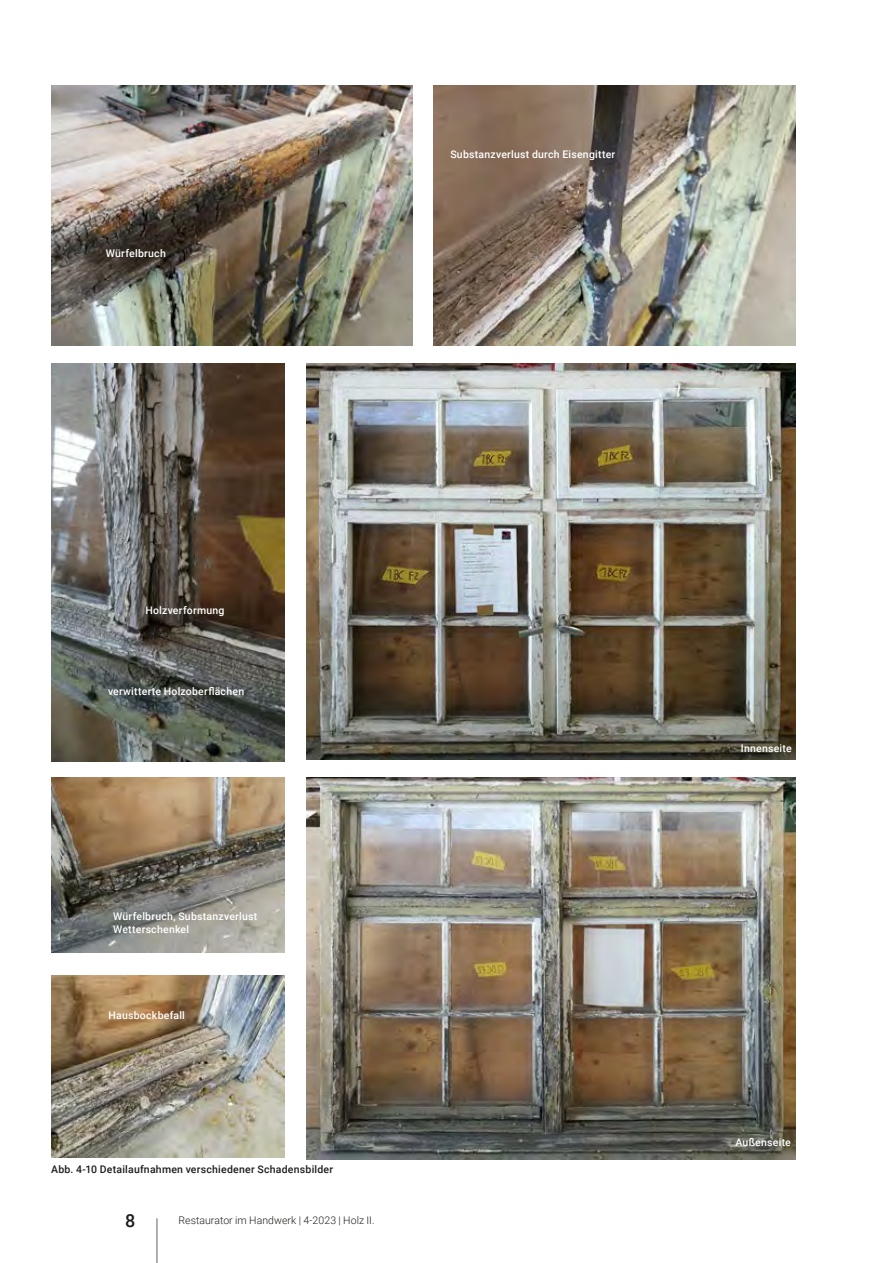
<style>
.page{position:relative;width:893px;height:1263px;background:#fff}
.page>*{position:absolute;margin:0;border:0;box-sizing:border-box;transform-origin:0 0}
.t1{font:500 18px "Roboto";color:#1d1d1b}
.t2{font:500 10.5px/12.6px "Roboto";letter-spacing:.025em;color:#fff}
.t3{font:500 10.5px "Roboto";letter-spacing:.02em;color:#1d1d1b}
.t4{font:300 10.5px "Roboto";letter-spacing:.005em;color:#1d1d1b}
</style>
<div class="page">
<img style="left:51px;top:85px;width:361px;height:260px">
<img style="left:434px;top:85px;width:361px;height:260px">
<img style="left:306px;top:363px;width:489px;height:396px">
<img style="left:306px;top:777px;width:489px;height:383px">
<img style="left:52px;top:975px;width:233px;height:182px">
<img style="left:51px;top:363px;width:234px;height:399px">
<img style="left:51px;top:777px;width:234px;height:175px">
<hr style="left:157px;top:1218px;width:1px;height:45px;background:#1d1d1b">
<p class="t2" style="left:106px;top:246px;width:61px">Würfelbruch</p>
<p class="t2" style="left:450px;top:148px;width:166px">Substanzverlust durch Eisengitter</p>
<p class="t2" style="left:145px;top:603px;width:81px">Holzverformung</p>
<p class="t2" style="left:108px;top:684px;width:138px">verwitterte Holzoberflächen</p>
<p class="t2" style="left:113px;top:909px;width:146px">Würfelbruch, Substanzverlust<br>Wetterschenkel</p>
<p class="t2" style="left:108px;top:1008px;width:78px">Hausbockbefall</p>
<p class="t3" style="left:51px;top:1162px;width:284px">Abb. 4-10 Detailaufnahmen verschiedener Schadensbilder</p>
<h1 class="t1" style="left:125px;top:1208px;width:12px">8</h1>
<p class="t4" style="left:179px;top:1213px;width:198px">Restaurator im Handwerk | 4-2023 | Holz II.</p>
<p class="t2" style="left:741px;top:742px;width:52px">Innenseite</p>
<p class="t2" style="left:735px;top:1135px;width:57px">Außenseite</p>
</div>
